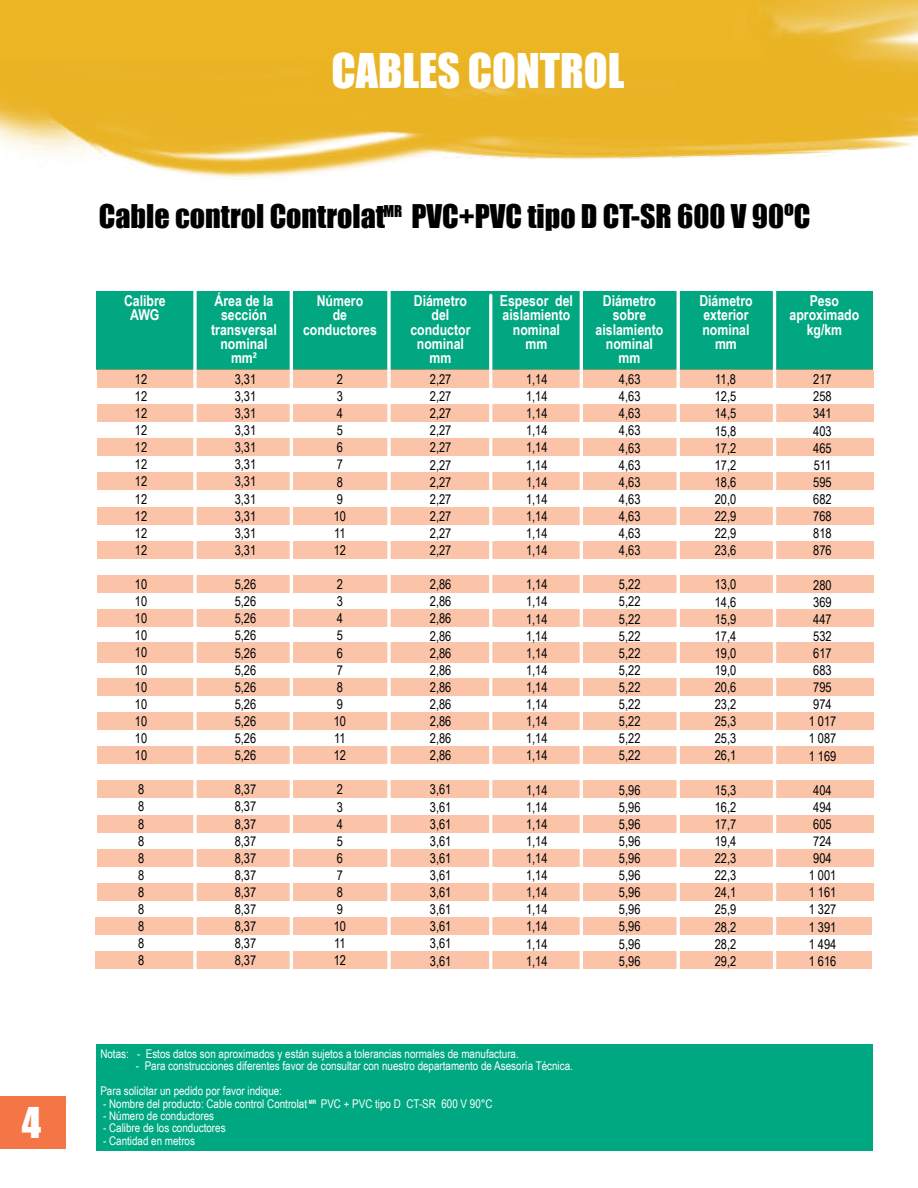
<style>
.page{position:relative;width:918px;height:1188px;background:#fff}
.page>*{position:absolute;margin:0;border:0;box-sizing:border-box;transform-origin:0 0}
.t1{font:43.95px "Impact";color:#fff}
.t2{font:39px "Impact";color:#fff}
.t3{font:30px "Impact";color:#000}
.t4{font:700 15px/14.1px "Arial Narrow";color:#fff;text-align:center}
.t5{font:15px "Impact";color:#000}
.t6{font:13.5px/17.1px "Arial Narrow";color:#000;text-align:justify}
.t7{font:12px/24.8px "Arial Narrow";color:#fff}
.t8{font:700 6px "Arial Narrow";color:#fff}
</style>
<div class="page">
<img style="left:0;top:0;width:918px;height:178px">
<div style="left:0;top:1096px;width:65px;height:53px;background:#f47647"></div>
<div style="left:97px;top:642px;width:777px;height:21px;background:#fbc4a8"></div>
<div style="left:97px;top:404px;width:776px;height:18px;background:#fbc4a8"></div>
<div style="left:97px;top:370px;width:776px;height:17px;background:#fbc4a8"></div>
<div style="left:97px;top:678px;width:777px;height:17px;background:#fbc4a8"></div>
<div style="left:97px;top:438px;width:776px;height:18px;background:#fbc4a8"></div>
<div style="left:97px;top:712px;width:777px;height:18px;background:#fbc4a8"></div>
<div style="left:97px;top:473px;width:776px;height:17px;background:#fbc4a8"></div>
<div style="left:97px;top:746px;width:777px;height:18px;background:#fbc4a8"></div>
<div style="left:97px;top:507px;width:776px;height:17px;background:#fbc4a8"></div>
<div style="left:97px;top:781px;width:777px;height:17px;background:#fbc4a8"></div>
<div style="left:97px;top:541px;width:777px;height:18px;background:#fbc4a8"></div>
<div style="left:97px;top:815px;width:777px;height:17px;background:#fbc4a8"></div>
<div style="left:97px;top:575px;width:777px;height:18px;background:#fbc4a8"></div>
<div style="left:97px;top:849px;width:777px;height:18px;background:#fbc4a8"></div>
<div style="left:95px;top:917px;width:777px;height:18px;background:#fbc4a8"></div>
<div style="left:97px;top:609px;width:777px;height:18px;background:#fbc4a8"></div>
<div style="left:97px;top:883px;width:777px;height:18px;background:#fbc4a8"></div>
<div style="left:95px;top:952px;width:777px;height:17px;background:#fbc4a8"></div>
<div style="left:96px;top:291px;width:777px;height:79px;background:#00a781"></div>
<hr style="left:96px;top:370px;width:777px;height:1px;background:#839b6b">
<svg style="left:193px;top:291px;width:4px;height:678px"></svg>
<hr style="left:290px;top:291px;width:3px;height:678px;background:#fff">
<svg style="left:387px;top:291px;width:4px;height:678px"></svg>
<hr style="left:580px;top:291px;width:3px;height:678px;background:#fff">
<hr style="left:773px;top:291px;width:3px;height:678px;background:#fff">
<svg style="left:677px;top:291px;width:3px;height:678px"></svg>
<hr style="left:489px;top:295px;width:3px;height:715px;background:#fff">
<div style="left:96px;top:1044px;width:776px;height:107px;background:#00a882"></div>
<h2 class="t2" style="left:22px;top:1092px;width:21px">4</h2>
<h1 class="t1" style="left:332px;top:37px;width:295px">CABLES CONTROL</h1>
<h3 class="t3" style="left:99px;top:193px;width:713px">Cable control Controlat PVC+PVC tipo D CT-SR 600 V 90ºC</h3>
<p class="t5" style="left:383px;top:200px;width:20px">MR</p>
<p class="t4" style="left:124px;top:293px;width:43px">Calibre<br>AWG</p>
<p class="t4" style="left:211px;top:293px;width:67px">Área de la sección transversal nominal mm²</p>
<p class="t4" style="left:303px;top:293px;width:75px">Número<br>de conductores</p>
<p class="t4" style="left:410px;top:293px;width:62px">Diámetro del conductor nominal mm</p>
<p class="t4" style="left:500px;top:293px;width:75px">Espesor del aislamiento nominal<br>mm</p>
<p class="t4" style="left:596px;top:293px;width:69px">Diámetro sobre aislamiento nominal mm</p>
<p class="t4" style="left:790px;top:293px;width:71px">Peso aproximado kg/km</p>
<p class="t4" style="left:699px;top:293px;width:55px">Diámetro exterior nominal mm</p>
<p class="t6" style="left:135px;top:370px;width:14px">12<br>12<br>12<br>12<br>12<br>12<br>12<br>12<br>12<br>12<br>12</p>
<p class="t6" style="left:135px;top:575px;width:14px">10<br>10<br>10<br>10<br>10<br>10<br>10<br>10<br>10<br>10<br>10</p>
<p class="t6" style="left:138px;top:780px;width:8px">8<br>8<br>8<br>8<br>8<br>8<br>8<br>8<br>8<br>8<br>8</p>
<p class="t6" style="left:235px;top:370px;width:23px">3,31<br>3,31<br>3,31<br>3,31<br>3,31<br>3,31<br>3,31<br>3,31<br>3,31<br>3,31<br>3,31</p>
<p class="t6" style="left:235px;top:575px;width:23px">5,26<br>5,26<br>5,26<br>5,26<br>5,26<br>5,26<br>5,26<br>5,26<br>5,26<br>5,26<br>5,26</p>
<p class="t6" style="left:235px;top:781px;width:23px">8,37<br>8,37<br>8,37<br>8,37<br>8,37<br>8,37<br>8,37<br>8,37<br>8,37<br>8,37<br>8,37</p>
<p class="t6" style="left:334px;top:370px;width:14px;text-align:left">2<br>3<br>4<br>5<br>6<br>7<br>8<br>9<br>10<br>11<br>12</p>
<p class="t6" style="left:334px;top:575px;width:14px;text-align:left">2<br>3<br>4<br>5<br>6<br>7<br>8<br>9<br>10<br>11<br>12</p>
<p class="t6" style="left:334px;top:781px;width:14px;text-align:left">2<br>3<br>4<br>5<br>6<br>7<br>8<br>9<br>10<br>11<br>12</p>
<p class="t6" style="left:430px;top:370px;width:23px">2,27<br>2,27<br>2,27<br>2,27<br>2,27<br>2,27<br>2,27<br>2,27<br>2,27<br>2,27<br>2,27</p>
<p class="t6" style="left:430px;top:575px;width:23px">2,86<br>2,86<br>2,86<br>2,86<br>2,86<br>2,86<br>2,86<br>2,86<br>2,86<br>2,86<br>2,86</p>
<p class="t6" style="left:430px;top:781px;width:23px">3,61<br>3,61<br>3,61<br>3,61<br>3,61<br>3,61<br>3,61<br>3,61<br>3,61<br>3,61<br>3,61</p>
<p class="t6" style="left:526px;top:370px;width:23px">1,14<br>1,14<br>1,14<br>1,14<br>1,14<br>1,14<br>1,14<br>1,14<br>1,14<br>1,14<br>1,14</p>
<p class="t6" style="left:526px;top:576px;width:23px">1,14<br>1,14<br>1,14<br>1,14<br>1,14<br>1,14<br>1,14<br>1,14<br>1,14<br>1,14<br>1,14</p>
<p class="t6" style="left:526px;top:781px;width:23px">1,14<br>1,14<br>1,14<br>1,14<br>1,14<br>1,14<br>1,14<br>1,14<br>1,14<br>1,14<br>1,14</p>
<p class="t7" style="left:100px;top:1041px;width:420px">Notas: - Estos datos son aproximados y están sujetos a tolerancias normales de manufactura.</p>
<p class="t7" style="left:100px;top:1053px;width:474px;text-indent:36px">- Para construcciones diferentes favor de consultar con nuestro departamento de Asesoría Técnica.<br>Para solicitar un pedido por favor indique:</p>
<p class="t7" style="left:103px;top:1091px;width:391px">- Nombre del producto: Cable control Controlat PVC + PVC tipo D CT-SR 600 V 90°C</p>
<p class="t7" style="left:103px;top:1103px;width:113px">- Número de conductores</p>
<p class="t7" style="left:103px;top:1115px;width:124px">- Calibre de los conductores</p>
<p class="t7" style="left:103px;top:1128px;width:93px">- Cantidad en metros</p>
<p class="t8" style="left:309px;top:1098px;width:9px">MR</p>
<p class="t6" style="left:619px;top:370px;width:23px">4,63<br>4,63<br>4,63<br>4,63<br>4,63<br>4,63<br>4,63<br>4,63<br>4,63<br>4,63<br>4,63</p>
<p class="t6" style="left:619px;top:576px;width:23px">5,22<br>5,22<br>5,22<br>5,22<br>5,22<br>5,22<br>5,22<br>5,22<br>5,22<br>5,22<br>5,22</p>
<p class="t6" style="left:619px;top:781px;width:23px">5,96<br>5,96<br>5,96<br>5,96<br>5,96<br>5,96<br>5,96<br>5,96<br>5,96<br>5,96<br>5,96</p>
<p class="t6" style="left:715px;top:370px;width:23px">11,8<br>12,5<br>14,5<br>15,8<br>17,2<br>17,2<br>18,6<br>20,0<br>22,9<br>22,9<br>23,6</p>
<p class="t6" style="left:715px;top:576px;width:23px">13,0<br>14,6<br>15,9<br>17,4<br>19,0<br>19,0<br>20,6<br>23,2<br>25,3<br>25,3<br>26,1</p>
<p class="t6" style="left:715px;top:781px;width:23px">15,3<br>16,2<br>17,7<br>19,4<br>22,3<br>22,3<br>24,1<br>25,9<br>28,2<br>28,2<br>29,2</p>
<p class="t6" style="left:813px;top:370px;width:20px">217<br>258<br>341<br>403<br>465<br>511<br>595<br>682<br>768<br>818<br>876</p>
<p class="t6" style="left:809px;top:576px;width:29px;text-align:center">280<br>369<br>447<br>532<br>617<br>683<br>795<br>974<br>1 017<br>1 087<br>1 169</p>
<p class="t6" style="left:809px;top:781px;width:29px;text-align:center">404<br>494<br>605<br>724<br>904<br>1 001<br>1 161<br>1 327<br>1 391<br>1 494<br>1 616</p>
</div>
